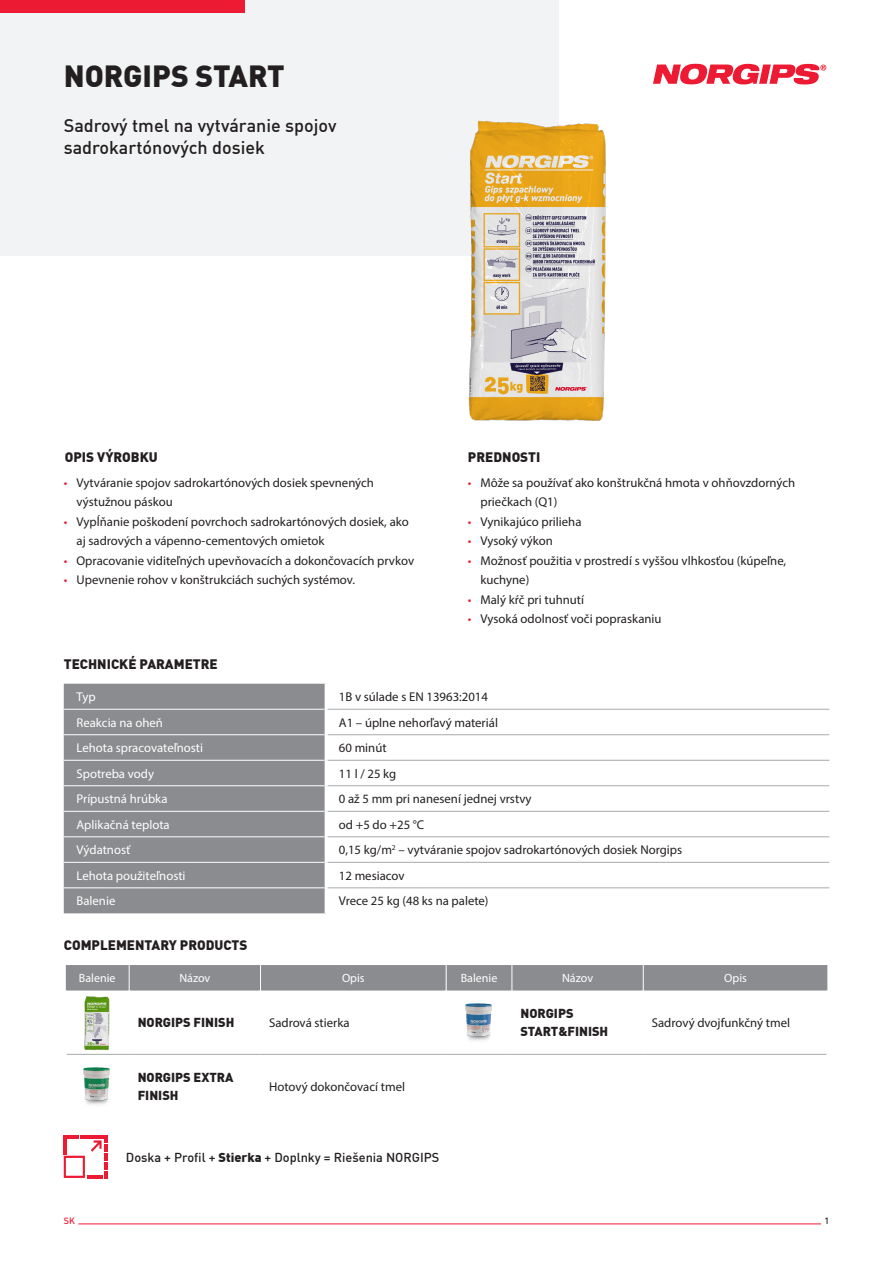
<style>
.page{position:relative;width:893px;height:1263px;background:#fff}
.page>*{position:absolute;margin:0;border:0;box-sizing:border-box;transform-origin:0 0}
.t1{font:900 30px "DIN Offc Pro";color:#231f20}
.t2{font:500 18px/22.5px "DIN Offc Pro";color:#231f20}
.header_2{font:900 13.5px "DIN Offc Pro";color:#231f20}
.txt{font:12.75px/19.5px "Myriad Pro";color:#231f20}
.t3{font:12.75px "Myriad Pro";color:#fff}
.txt-2{font:900 12.75px/18px "DIN Offc Pro";color:#231f20}
.t4{font:500 12.75px "DIN Offc Pro";color:#231f20}
.t5{font:12px "Myriad Pro";color:#fff}
.t6{font:500 9px "DIN Offc Pro";color:#ed1a33}
.t7{font:500 9px "DIN Offc Pro";color:#231f20}
.s1{color:#ed1a33}
.s2{font-weight:900}
</style>
<div class="page">
<div style="left:0;top:0;width:558px;height:255px;background:#f2f3f4"></div>
<div style="left:0;top:0;width:244px;height:13px;background:#ed1a33"></div>
<svg style="left:653px;top:64px;width:173px;height:20px"></svg>
<hr style="left:78px;top:1223px;width:743px;height:1px;background:#ed1a33">
<img style="left:468px;top:117px;width:138px;height:304px">
<div style="left:65px;top:965px;width:763px;height:25px;background:#8a8c8f"></div>
<hr style="left:67px;top:1054px;width:62px;height:1px;background:#a8a9ad">
<hr style="left:129px;top:1054px;width:131px;height:1px;background:#a8a9ad">
<hr style="left:260px;top:1054px;width:186px;height:1px;background:#a8a9ad">
<hr style="left:446px;top:1054px;width:66px;height:1px;background:#a8a9ad">
<hr style="left:512px;top:1054px;width:131px;height:1px;background:#a8a9ad">
<hr style="left:643px;top:1054px;width:183px;height:1px;background:#a8a9ad">
<img style="left:84px;top:996px;width:26px;height:55px">
<img style="left:465px;top:1003px;width:27px;height:38px">
<img style="left:83px;top:1067px;width:27px;height:38px">
<div style="left:64px;top:684px;width:261px;height:229px;background:#8a8c8f"></div>
<hr style="left:64px;top:709px;width:261px;height:1px;background:#fff">
<hr style="left:64px;top:734px;width:261px;height:1px;background:#fff">
<hr style="left:64px;top:760px;width:261px;height:1px;background:#fff">
<hr style="left:64px;top:785px;width:261px;height:1px;background:#fff">
<hr style="left:64px;top:811px;width:261px;height:1px;background:#fff">
<hr style="left:64px;top:836px;width:261px;height:1px;background:#fff">
<hr style="left:64px;top:862px;width:261px;height:1px;background:#fff">
<hr style="left:64px;top:887px;width:261px;height:1px;background:#fff">
<hr style="left:328px;top:709px;width:501px;height:1px;background:#a8a9ad">
<hr style="left:328px;top:734px;width:501px;height:1px;background:#a8a9ad">
<hr style="left:328px;top:760px;width:501px;height:1px;background:#a8a9ad">
<hr style="left:328px;top:785px;width:501px;height:1px;background:#a8a9ad">
<hr style="left:328px;top:811px;width:501px;height:1px;background:#a8a9ad">
<hr style="left:328px;top:836px;width:501px;height:1px;background:#a8a9ad">
<hr style="left:328px;top:862px;width:501px;height:1px;background:#a8a9ad">
<hr style="left:328px;top:887px;width:501px;height:1px;background:#a8a9ad">
<svg style="left:64px;top:1135px;width:43px;height:44px"></svg>
<p class="t1" style="left:64px;top:52px;width:222px">NORGIPS START</p>
<p class="t2" style="left:64px;top:113px;width:274px">Sadrový tmel na vytváranie spojov sadrokartónových dosiek</p>
<p class="header_2" style="left:65px;top:446px;width:94px">OPIS VÝROBKU</p>
<p class="header_2" style="left:468px;top:446px;width:74px">PREDNOSTI</p>
<p class="txt" style="left:77px;top:472px;width:299px;text-indent:-13px"><span class="s1">•</span> Vytváranie spojov sadrokartónových dosiek spevnených výstužnou páskou</p>
<p class="txt" style="left:77px;top:511px;width:334px;text-indent:-13px"><span class="s1">•</span> Vypĺňanie poškodení povrchoch sadrokartónových dosiek, ako aj sadrových a vápenno-cementových omietok</p>
<p class="txt" style="left:64px;top:550px;width:352px"><span class="s1">•</span> Opracovanie viditeľných upevňovacích a dokončovacích prvkov</p>
<p class="txt" style="left:64px;top:570px;width:293px"><span class="s1">•</span> Upevnenie rohov v konštrukciách suchých systémov.</p>
<p class="header_2" style="left:64px;top:653px;width:156px">TECHNICKÉ PARAMETRE</p>
<p class="txt" style="left:480px;top:472px;width:316px;text-indent:-13px"><span class="s1">•</span> Môže sa používať ako konštrukčná hmota v ohňovzdorných priečkach (Q1)</p>
<p class="txt" style="left:468px;top:511px;width:115px"><span class="s1">•</span> Vynikajúco prilieha</p>
<p class="txt" style="left:468px;top:531px;width:86px"><span class="s1">•</span> Vysoký výkon</p>
<p class="txt" style="left:480px;top:550px;width:307px;text-indent:-13px"><span class="s1">•</span> Možnosť použitia v prostredí s vyššou vlhkosťou (kúpeľne, kuchyne)</p>
<p class="txt" style="left:468px;top:589px;width:118px"><span class="s1">•</span> Malý kŕč pri tuhnutí</p>
<p class="txt" style="left:468px;top:609px;width:195px"><span class="s1">•</span> Vysoká odolnosť voči popraskaniu</p>
<p class="t3" style="left:77px;top:689px;width:21px">Typ</p>
<p class="txt" style="left:339px;top:687px;width:151px">1B v súlade s EN 13963:2014</p>
<p class="t3" style="left:77px;top:715px;width:88px">Reakcia na oheň</p>
<p class="txt" style="left:339px;top:713px;width:161px">A1 – úplne nehorľavý materiál</p>
<p class="t3" style="left:77px;top:740px;width:128px">Lehota spracovateľnosti</p>
<p class="txt" style="left:339px;top:738px;width:49px">60 minút</p>
<p class="t3" style="left:77px;top:766px;width:79px">Spotreba vody</p>
<p class="txt" style="left:339px;top:764px;width:59px">11 l / 25 kg</p>
<p class="t3" style="left:77px;top:791px;width:93px">Prípustná hrúbka</p>
<p class="txt" style="left:339px;top:789px;width:194px">0 až 5 mm pri nanesení jednej vrstvy</p>
<p class="t3" style="left:77px;top:817px;width:95px">Aplikačná teplota</p>
<p class="txt" style="left:339px;top:815px;width:87px">od +5 do +25 °C</p>
<p class="t3" style="left:77px;top:842px;width:55px">Výdatnosť</p>
<p class="txt" style="left:339px;top:840px;width:345px">0,15 kg/m<sup>2</sup> – vytváranie spojov sadrokartónových dosiek Norgips</p>
<p class="t3" style="left:77px;top:868px;width:111px">Lehota použiteľnosti</p>
<p class="txt" style="left:339px;top:866px;width:67px">12 mesiacov</p>
<p class="t3" style="left:77px;top:893px;width:40px">Balenie</p>
<p class="txt" style="left:339px;top:891px;width:151px">Vrece 25 kg (48 ks na palete)</p>
<p class="header_2" style="left:64px;top:934px;width:185px">COMPLEMENTARY PRODUCTS</p>
<p class="t5" style="left:79px;top:971px;width:38px">Balenie</p>
<p class="t5" style="left:179px;top:971px;width:33px">Názov</p>
<p class="t5" style="left:342px;top:971px;width:24px">Opis</p>
<p class="t5" style="left:461px;top:971px;width:38px">Balenie</p>
<p class="t5" style="left:562px;top:971px;width:33px">Názov</p>
<p class="t5" style="left:724px;top:971px;width:24px">Opis</p>
<p class="txt-2" style="left:138px;top:1013px;width:98px">NORGIPS FINISH</p>
<p class="txt" style="left:269px;top:1013px;width:82px">Sadrová stierka</p>
<p class="txt-2" style="left:520px;top:1004px;width:89px">NORGIPS<br>START&amp;FINISH</p>
<p class="txt" style="left:652px;top:1013px;width:140px">Sadrový dvojfunkčný tmel</p>
<p class="txt-2" style="left:138px;top:1068px;width:97px">NORGIPS EXTRA<br>FINISH</p>
<p class="txt" style="left:269px;top:1077px;width:138px">Hotový dokončovací tmel</p>
<p class="t4" style="left:126px;top:1147px;width:315px">Doska + Profil + <span class="s2">Stierka</span> + Doplnky = Riešenia NORGIPS</p>
<p class="t6" style="left:64px;top:1214px;width:13px">SK</p>
<p class="t7" style="left:824px;top:1214px;width:6px">1</p>
</div>
